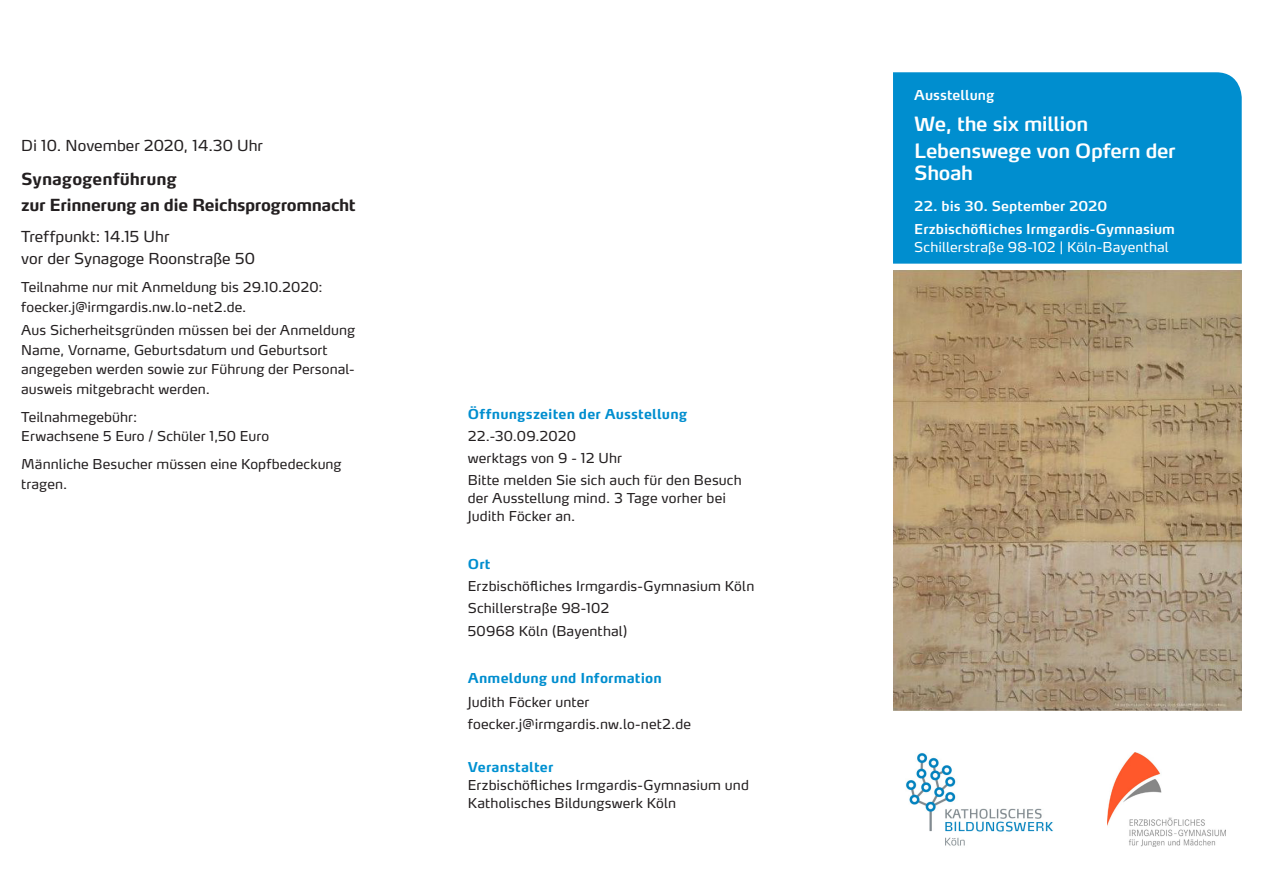
<style>
.page{position:relative;width:1263px;height:893px;background:#fff}
.page>*{position:absolute;margin:0;border:0;box-sizing:border-box;transform-origin:0 0}
._01_Headline_2_Ordnu{font:600 19.5px/22.5px "Max OT";letter-spacing:-.02em;color:#fff}
._01_Headline_2_Ordnu-2{font:700 16.5px/25.5px "Max OT";letter-spacing:-.02em;color:#231f20}
._01_Headline_2_Ordnu-3{font:15px/22.5px "Max OT";color:#231f20}
._01_Headline_2_Ordnu-4{font:13.5px/19.5px "Max OT";letter-spacing:.01em;color:#231f20}
._01_Headline_2_Ordnu-5{font:600 13.5px/18px "Max OT";letter-spacing:.005em;color:#fff}
._01_Headline_2_Ordnu-6{font:700 13.5px "Max OT";letter-spacing:.01em;color:#008ecf}
._01_Headline_2_Ordnu-7{font:700 13.5px "Max OT";letter-spacing:.01em;color:#0091d1}
.s1{font-weight:400}
</style>
<div class="page">
<div style="left:893px;top:72px;width:349px;height:192px;background:#008ecf"></div>
<img style="left:893px;top:271px;width:349px;height:439px">
<img style="left:906px;top:753px;width:147px;height:93px">
<img style="left:1107px;top:753px;width:118px;height:93px">
<p class="_01_Headline_2_Ordnu-3" style="left:21px;top:134px;width:243px">Di 10. November 2020, 14.30 Uhr</p>
<p class="_01_Headline_2_Ordnu-2" style="left:21px;top:166px;width:336px">Synagogenführung<br>zur Erinnerung an die Reichsprogromnacht</p>
<p class="_01_Headline_2_Ordnu-3" style="left:21px;top:225px;width:235px">Treffpunkt: 14.15 Uhr<br>vor der Synagoge Roonstraße 50</p>
<p class="_01_Headline_2_Ordnu-4" style="left:21px;top:277px;width:303px">Teilnahme nur mit Anmeldung bis 29.10.2020: foecker.j@irmgardis.nw.lo-net2.de.</p>
<p class="_01_Headline_2_Ordnu-4" style="left:21px;top:320px;width:335px">Aus Sicherheitsgründen müssen bei der Anmeldung Name, Vorname, Geburtsdatum und Geburtsort angegeben werden sowie zur Führung der Personal&shy;ausweis mitgebracht werden.</p>
<p class="_01_Headline_2_Ordnu-4" style="left:21px;top:407px;width:250px">Teilnahmegebühr:<br>Erwachsene 5 Euro / Schüler 1,50 Euro</p>
<p class="_01_Headline_2_Ordnu-4" style="left:21px;top:454px;width:322px">Männliche Besucher müssen eine Kopfbedeckung tragen.</p>
<p class="_01_Headline_2_Ordnu-6" style="left:468px;top:405px;width:221px">Öffnungszeiten der Ausstellung</p>
<p class="_01_Headline_2_Ordnu-4" style="left:468px;top:426px;width:110px">22.-30.09.2020</p>
<p class="_01_Headline_2_Ordnu-4" style="left:468px;top:448px;width:156px">werktags von 9 - 12 Uhr</p>
<p class="_01_Headline_2_Ordnu-4" style="left:468px;top:471px;width:275px;line-height:18px">Bitte melden Sie sich auch für den Besuch der Ausstellung mind. 3 Tage vorher bei<br>Judith Föcker an.</p>
<p class="_01_Headline_2_Ordnu-6" style="left:468px;top:555px;width:24px">Ort</p>
<p class="_01_Headline_2_Ordnu-4" style="left:468px;top:576px;width:288px">Erzbischöfliches Irmgardis-Gymnasium Köln</p>
<p class="_01_Headline_2_Ordnu-4" style="left:468px;top:598px;width:143px">Schillerstraße 98-102</p>
<p class="_01_Headline_2_Ordnu-4" style="left:468px;top:621px;width:161px">50968 Köln (Bayenthal)</p>
<p class="_01_Headline_2_Ordnu-6" style="left:468px;top:669px;width:196px">Anmeldung und Information</p>
<p class="_01_Headline_2_Ordnu-4" style="left:468px;top:692px;width:123px">Judith Föcker unter</p>
<p class="_01_Headline_2_Ordnu-4" style="left:468px;top:714px;width:225px">foecker.j@irmgardis.nw.lo-net2.de</p>
<p class="_01_Headline_2_Ordnu-7" style="left:468px;top:758px;width:87px">Veranstalter</p>
<p class="_01_Headline_2_Ordnu-4" style="left:468px;top:776px;width:283px;line-height:18px">Erzbischöfliches Irmgardis-Gymnasium und<br>Katholisches Bildungswerk Köln</p>
<p class="_01_Headline_2_Ordnu-5" style="left:914px;top:86px;width:82px">Ausstellung</p>
<p class="_01_Headline_2_Ordnu" style="left:914px;top:112px;width:175px">We, the six million</p>
<p class="_01_Headline_2_Ordnu" style="left:914px;top:139px;width:263px">Lebenswege von Opfern der<br>Shoah</p>
<p class="_01_Headline_2_Ordnu-5" style="left:914px;top:197px;width:195px">22. bis 30. September 2020</p>
<p class="_01_Headline_2_Ordnu-5" style="left:914px;top:219px;width:262px">Erzbischöfliches Irmgardis-Gymnasium<br><span class="s1">Schillerstraße 98-102 | Köln-Bayenthal</span></p>
</div>
